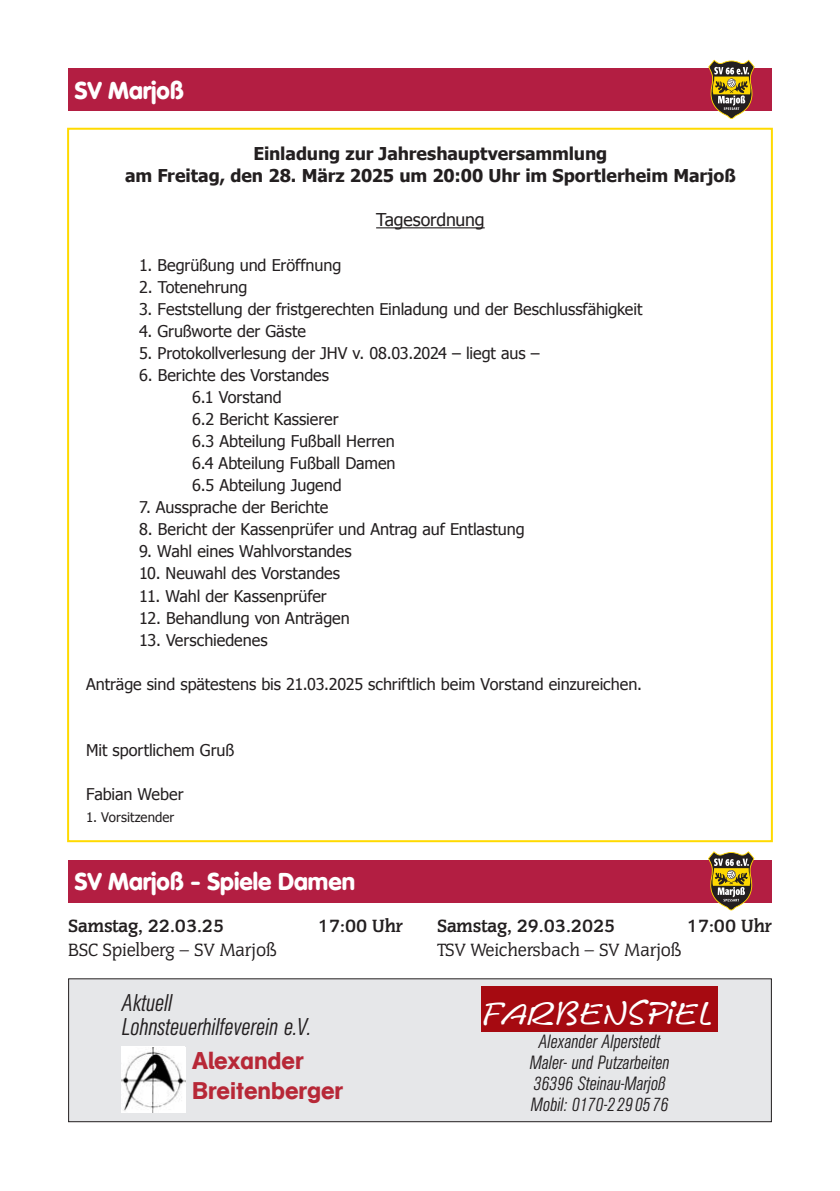
<style>
.page{position:relative;width:840px;height:1191px;background:#fff}
.page>*{position:absolute;margin:0;border:0;box-sizing:border-box;transform-origin:0 0}
.t1{font:32px "Leobelix";color:#fff}
.t2{font:italic 300 24px/24px "AG Buch Condensed BQ";color:#231f20}
.t3{font:900 24px "VAG Rounded";color:#fff}
.t4{font:500 24px/30px "AG Schulbuch BQ";color:#b72837}
.t5{font:700 20px "Congress CG";color:#231f20}
.t6{font:20px "Congress CG";color:#231f20}
.t7{font:italic 300 19px/21px "AG Buch Condensed BQ";color:#231f20;text-align:center}
.t8{font:700 17.6px/22px "Tahoma";letter-spacing:-.005em;color:#231f20;text-align:center}
.t9{font:17.6px "Tahoma";letter-spacing:-.005em;color:#231f20}
.t10{font:16.2px/22px "Tahoma";letter-spacing:-.005em;color:#231f20}
.t11{font:13.2px "Tahoma";letter-spacing:.005em;color:#231f20}
</style>
<div class="page">
<div style="left:69px;top:978px;width:702px;height:143px;background:#e6e7e9"></div>
<div style="left:68px;top:978px;width:703px;height:144px;border:1px solid #231f20"></div>
<div style="left:480px;top:986px;width:236px;height:45px;background:#a60a11"></div>
<img style="left:121px;top:1047px;width:64px;height:65px">
<div style="left:68px;top:68px;width:703px;height:43px;background:#b31e42"></div>
<svg style="left:708px;top:60px;width:46px;height:59px"></svg>
<hr style="left:376px;top:227px;width:108px;height:1px;background:#231f20">
<div style="left:68px;top:860px;width:703px;height:42px;background:#b31e42"></div>
<svg style="left:707px;top:851px;width:47px;height:59px"></svg>
<h2 class="t3" style="left:75px;top:76px;width:110px">SV Marjoß</h2>
<p class="t8" style="left:125px;top:142px;width:612px">Einladung zur Jahreshauptversammlung<br>am Freitag, den 28. März 2025 um 20:00 Uhr im Sportlerheim Marjoß</p>
<p class="t9" style="left:376px;top:208px;width:110px">Tagesordnung</p>
<p class="t10" style="left:139px;top:253px;width:203px">1. Begrüßung und Eröffnung</p>
<p class="t10" style="left:139px;top:275px;width:110px">2. Totenehrung</p>
<p class="t10" style="left:139px;top:297px;width:504px">3. Feststellung der fristgerechten Einladung und der Beschlussfähigkeit</p>
<p class="t10" style="left:139px;top:319px;width:168px">4. Grußworte der Gäste</p>
<p class="t10" style="left:139px;top:341px;width:401px">5. Protokollverlesung der JHV v. 08.03.2024 – liegt aus –</p>
<p class="t10" style="left:192px;top:363px;width:205px;text-indent:-53px">6. Berichte des Vorstandes<br>6.1 Vorstand<br>6.2 Bericht Kassierer<br>6.3 Abteilung Fußball Herren<br>6.4 Abteilung Fußball Damen<br>6.5 Abteilung Jugend</p>
<p class="t10" style="left:139px;top:495px;width:190px">7. Aussprache der Berichte</p>
<p class="t10" style="left:139px;top:518px;width:387px">8. Bericht der Kassenprüfer und Antrag auf Entlastung</p>
<p class="t10" style="left:139px;top:540px;width:214px">9. Wahl eines Wahlvorstandes</p>
<p class="t10" style="left:139px;top:562px;width:202px">10. Neuwahl des Vorstandes</p>
<p class="t10" style="left:139px;top:584px;width:189px">11. Wahl der Kassenprüfer</p>
<p class="t10" style="left:139px;top:606px;width:212px">12. Behandlung von Anträgen</p>
<p class="t10" style="left:139px;top:628px;width:130px">13. Verschiedenes</p>
<p class="t10" style="left:86px;top:672px;width:557px">Anträge sind spätestens bis 21.03.2025 schriftlich beim Vorstand einzureichen.</p>
<p class="t10" style="left:86px;top:738px;width:149px">Mit sportlichem Gruß</p>
<p class="t10" style="left:86px;top:782px;width:99px">Fabian Weber</p>
<p class="t11" style="left:86px;top:808px;width:90px">1. Vorsitzender</p>
<h2 class="t3" style="left:75px;top:867px;width:282px">SV Marjoß - Spiele Damen</h2>
<p class="t5" style="left:68px;top:913px;width:157px">Samstag, 22.03.25</p>
<p class="t5" style="left:318px;top:913px;width:86px">17:00 Uhr</p>
<p class="t6" style="left:68px;top:937px;width:210px">BSC Spielberg – SV Marjoß</p>
<h2 class="t2" style="left:121px;top:991px;width:191px">Aktuell<br>Lohnsteuerhilfeverein e.V.</h2>
<h2 class="t4" style="left:192px;top:1045px;width:152px">Alexander<br>Breitenberger</h2>
<p class="t5" style="left:437px;top:913px;width:180px">Samstag, 29.03.2025</p>
<p class="t5" style="left:686px;top:913px;width:86px">17:00 Uhr</p>
<p class="t6" style="left:437px;top:937px;width:246px">TSV Weichersbach – SV Marjoß</p>
<h1 class="t1" style="left:484px;top:994px;width:231px">FARBENSPIEL</h1>
<p class="t7" style="left:529px;top:1031px;width:141px">Alexander Alperstedt<br>Maler- und Putzarbeiten<br>36396 Steinau-Marjoß<br>Mobil: 0170-2290576</p>
</div>
